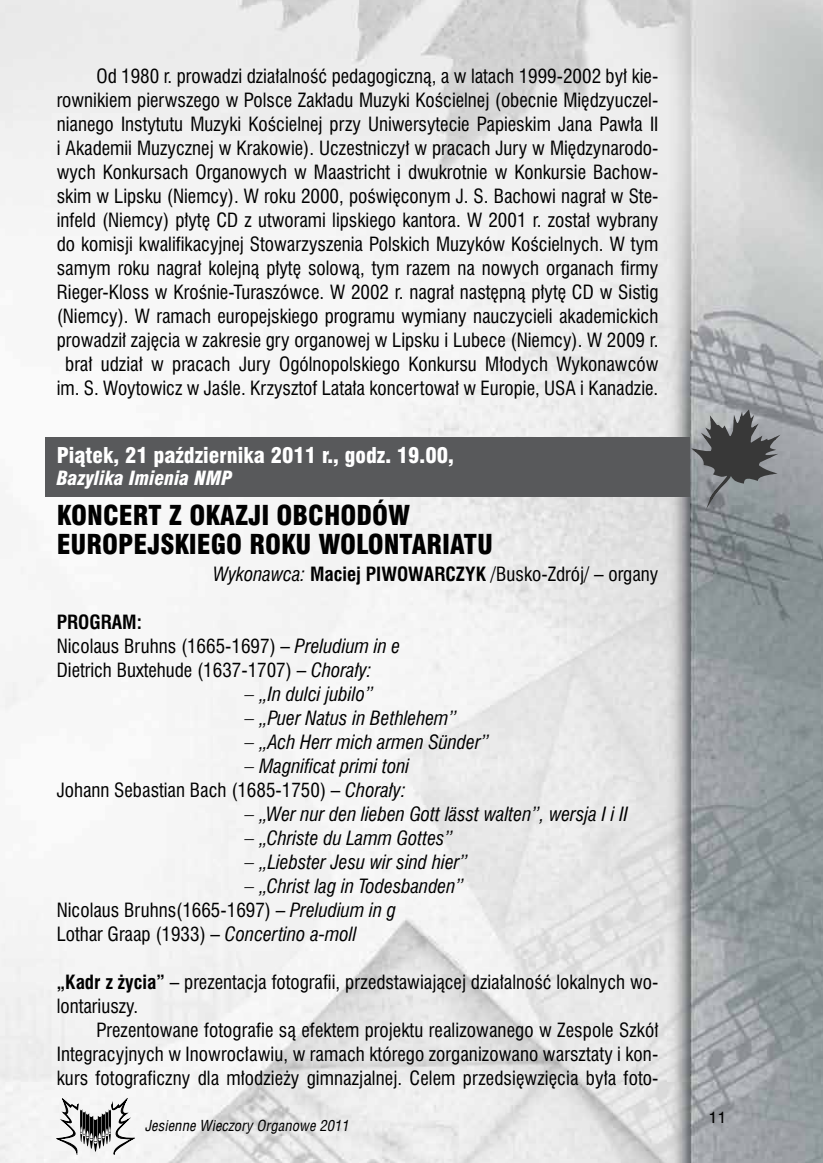
<style>
.page{position:relative;width:823px;height:1163px;background:#fff}
.page>*{position:absolute;margin:0;border:0;box-sizing:border-box;transform-origin:0 0}
.t1{font:25.2px/28.8px "Swis 721 Blk Cn PL";color:#000}
.t2{font:20px "Swis 721 Blk Cn PL";color:#fff}
.t3{font:18px/24px "Swis 721 Cn PL";color:#000;text-align:right}
.t4{font:italic 18px/24px "Swis 721 Cn PL";color:#000}
.t5{font:italic 18px "Swis 721 Blk Cn PL";color:#fff}
.t6{font:16px "Switzerland";color:#000}
.t7{font:italic 14.8px "Switzerland Condensed";color:#000}
.s1{font-style:italic}
.s2{font-weight:700}
.s3{font-style:normal}
</style>
<div class="page">
<img style="left:0;top:0;width:822px;height:1162px">
<svg style="left:57px;top:1098px;width:77px;height:55px"></svg>
<div style="left:45px;top:438px;width:644px;height:59px;background:#58595b"></div>
<svg style="left:690px;top:408px;width:90px;height:101px;background:#76797b"></svg>
<p class="t3" style="left:57px;top:64px;width:603px">Od 1980 r. prowadzi działalność pedagogiczną, a w latach 1999-2002 był kie&shy;rownikiem pierwszego w Polsce Zakładu Muzyki Kościelnej (obecnie Międzyuczel&shy;nianego Instytutu Muzyki Kościelnej przy Uniwersytecie Papieskim Jana Pawła II i Akademii Muzycznej w Krakowie). Uczestniczył w pracach Jury w Międzynarodo&shy;wych Konkursach Organowych w Maastricht i dwukrotnie w Konkursie Bachow&shy;skim w Lipsku (Niemcy). W roku 2000, poświęconym J. S. Bachowi nagrał w Ste&shy;infeld (Niemcy) płytę CD z utworami lipskiego kantora. W 2001 r. został wybrany do komisji kwalifikacyjnej Stowarzyszenia Polskich Muzyków Kościelnych. W tym samym roku nagrał kolejną płytę solową, tym razem na nowych organach firmy Rieger-Kloss w Krośnie-Turaszówce. W 2002 r. nagrał następną płytę CD w Sistig (Niemcy). W ramach europejskiego programu wymiany nauczycieli akademickich prowadził zajęcia w zakresie gry organowej w Lipsku i Lubece (Niemcy). W 2009 r. brał udział w pracach Jury Ogólnopolskiego Konkursu Młodych Wykonawców im. S. Woytowicz w Jaśle. Krzysztof Latała koncertował w Europie, USA i Kanadzie.</p>
<p class="t2" style="left:57px;top:442px;width:398px">Piątek, 21 października 2011 r., godz. 19.00,</p>
<p class="t5" style="left:57px;top:466px;width:177px">Bazylika Imienia NMP</p>
<h1 class="t1" style="left:57px;top:501px;width:437px">KONCERT Z OKAZJI OBCHODÓW<br>EUROPEJSKIEGO ROKU WOLONTARIATU</h1>
<p class="t3" style="left:213px;top:562px;width:446px"><span class="s1">Wykonawca:</span> <span class="s2">Maciej PIWOWARCZYK</span> /Busko-Zdrój/ – organy</p>
<p class="t3" style="left:57px;top:610px;width:345px;text-align:left"><span class="s2">PROGRAM:<br></span>Nicolaus Bruhns (1665-1697) – <span class="s1">Preludium in e<br></span>Dietrich Buxtehude (1637-1707) – <span class="s1">Chorały:</span></p>
<p class="t4" style="left:245px;top:682px;width:130px">– „In dulci jubilo”</p>
<p class="t4" style="left:245px;top:706px;width:213px">– „Puer Natus in Bethlehem”</p>
<p class="t4" style="left:245px;top:730px;width:245px">– „Ach Herr mich armen Sünder”</p>
<p class="t3" style="left:57px;top:754px;width:354px"><span class="s1">– Magnificat primi toni<br></span>Johann Sebastian Bach (1685-1750) – <span class="s1">Chorały:</span></p>
<p class="t4" style="left:245px;top:802px;width:384px">– „Wer nur den lieben Gott lässt walten”, wersja I i II</p>
<p class="t4" style="left:245px;top:826px;width:209px">– „Christe du Lamm Gottes”</p>
<p class="t4" style="left:245px;top:850px;width:224px">– „Liebster Jesu wir sind hier”</p>
<p class="t4" style="left:57px;top:874px;width:408px;text-indent:188px">– „Christ lag in Todesbanden”<br><span class="s3">Nicolaus Bruhns(1665-1697) –</span> Preludium in g<br><span class="s3">Lothar Graap (1933) –</span> Concertino a-moll</p>
<p class="t3" style="left:57px;top:970px;width:602px;text-align:left"><span class="s2">„Kadr z życia”</span> – prezentacja fotografii, przedstawiającej działalność lokalnych wo&shy;lontariuszy.</p>
<p class="t3" style="left:57px;top:1018px;width:603px;text-align:justify;text-indent:40px">Prezentowane fotografie są efektem projektu realizowanego w Zespole Szkół Integracyjnych w Inowrocławiu, w ramach którego zorganizowano warsztaty i kon&shy;kurs fotograficzny dla młodzieży gimnazjalnej. Celem przedsięwzięcia była foto-</p>
<p class="t7" style="left:145px;top:1116px;width:206px">Jesienne Wieczory Organowe 2011</p>
<p class="t6" style="left:708px;top:1107px;width:19px">11</p>
</div>
